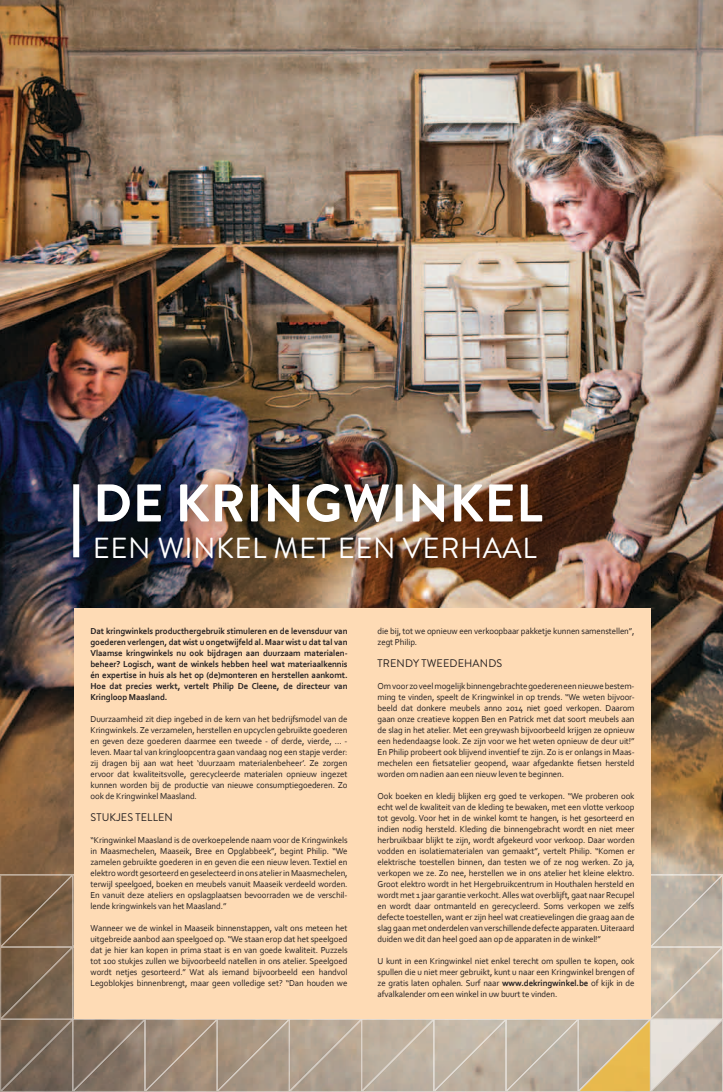
<style>
.page{position:relative;width:723px;height:1092px;background:#fff}
.page>*{position:absolute;margin:0;border:0;box-sizing:border-box;transform-origin:0 0}
.t1{font:700 52.9px "Brandon Grotesque";letter-spacing:.01em;color:#fff}
.t2{font:29px "Brandon Grotesque";letter-spacing:.02em;color:#fff}
.t3{font:11px "Brandon Grotesque";letter-spacing:.01em;color:#231f20}
.t4{font:9px/11px "Corbel";letter-spacing:-.01em;color:#231f20;text-align:justify}
.t5{font:700 9px/11px "Corbel";letter-spacing:-.01em;color:#231f20;text-align:justify}
.s1{font-weight:700}
</style>
<div class="page">
<img style="left:0;top:0;width:723px;height:874px">
<img style="left:34px;top:1019px;width:38px;height:71px">
<img style="left:72px;top:1019px;width:616px;height:71px">
<img style="left:34px;top:874px;width:689px;height:145px">
<img style="left:0;top:874px;width:73px;height:31px">
<img style="left:0;top:905px;width:34px;height:186px">
<img style="left:72px;top:905px;width:1px;height:41px">
<img style="left:650px;top:1018px;width:73px;height:11px">
<img style="left:688px;top:1029px;width:35px;height:62px">
<img style="left:34px;top:1090px;width:655px;height:1px">
<img style="left:579px;top:1090px;width:71px;height:1px">
<img style="left:651px;top:1019px;width:70px;height:1px">
<div style="left:74px;top:609px;width:577px;height:409px;background:#fedbb5"></div>
<img style="left:76px;top:465px;width:485px;height:111px">
<div style="left:73px;top:484px;width:6px;height:73px;background:#fff"></div>
<h1 class="t1" style="left:93px;top:466px;width:451px">DE KRINGWINKEL</h1>
<h2 class="t2" style="left:93px;top:527px;width:445px">EEN WINKEL MET EEN VERHAAL</h2>
<p class="t5" style="left:90px;top:625px;width:259px">Dat kringwinkels producthergebruik stimuleren en de levensduur van goederen verlengen, dat wist u ongetwijfeld al. Maar wist u dat tal van Vlaamse kringwinkels nu ook bijdragen aan duurzaam materialen&shy;beheer? Logisch, want de winkels hebben heel wat materiaalkennis én expertise in huis als het op (de)monteren en herstellen aankomt.<br>Hoe dat precies werkt, vertelt Philip De Cleene, de directeur van Kringloop Maasland.</p>
<p class="t4" style="left:90px;top:713px;width:259px">Duurzaamheid zit diep ingebed in de kern van het bedrijfsmodel van de Kringwinkels. Ze verzamelen, herstellen en upcyclen gebruikte goederen en geven deze goederen daarmee een tweede - of derde, vierde, … - leven. Maar tal van kringloopcentra gaan vandaag nog een stapje verder: zij dragen bij aan wat heet ‘duurzaam materialenbeheer’. Ze zorgen ervoor dat kwaliteitsvolle, gerecycleerde materialen opnieuw ingezet kunnen worden bij de productie van nieuwe consumptiegoederen. Zo ook de Kringwinkel Maasland.</p>
<p class="t3" style="left:91px;top:809px;width:84px">STUKJES TELLEN</p>
<p class="t4" style="left:90px;top:834px;width:259px">“Kringwinkel Maasland is de overkoepelende naam voor de Kring winkels in Maasmechelen, Maaseik, Bree en Opglabbeek”, begint Philip. “We zamelen gebruikte goederen in en geven die een nieuw leven. Textiel en elektro wordt gesorteerd en geselecteerd in ons atelier in Maasmechelen, terwijl speelgoed, boeken en meubels vanuit Maaseik verdeeld worden.<br>En vanuit deze ateliers en opslagplaatsen bevoorraden we de verschil&shy;lende kringwinkels van het Maasland.”</p>
<p class="t4" style="left:90px;top:922px;width:259px">Wanneer we de winkel in Maaseik binnenstappen, valt ons meteen het uitgebreide aanbod aan speelgoed op. “We staan erop dat het speelgoed dat je hier kan kopen in prima staat is en van goede kwaliteit. Puzzels tot 100 stukjes zullen we bijvoorbeeld natellen in ons atelier. Speelgoed wordt netjes gesorteerd.” Wat als iemand bijvoorbeeld een handvol Legoblokjes binnenbrengt, maar geen volledige set? “Dan houden we</p>
<p class="t4" style="left:377px;top:625px;width:258px">die bij, tot we opnieuw een verkoopbaar pakketje kunnen samenstellen”, zegt Philip.</p>
<p class="t3" style="left:378px;top:655px;width:126px">TRENDY TWEEDEHANDS</p>
<p class="t4" style="left:377px;top:680px;width:259px">Om voor zo veel mogelijk binnengebrachte goederen een nieuwe bestem&shy;ming te vinden, speelt de Kringwinkel in op trends. “We weten bijvoor&shy;beeld dat donkere meubels anno 2014 niet goed verkopen. Daarom gaan onze creatieve koppen Ben en Patrick met dat soort meubels aan de slag in het atelier. Met een greywash bijvoorbeeld krijgen ze opnieuw een hedendaagse look. Ze zijn voor we het weten opnieuw de deur uit!” En Philip probeert ook blijvend inventief te zijn. Zo is er onlangs in Maas&shy;mechelen een fietsatelier geopend, waar afgedankte fietsen hersteld worden om nadien aan een nieuw leven te beginnen.</p>
<p class="t4" style="left:377px;top:790px;width:259px">Ook boeken en kledij blijken erg goed te verkopen. “We proberen ook echt wel de kwaliteit van de kleding te bewaken, met een vlotte verkoop tot gevolg. Voor het in de winkel komt te hangen, is het gesorteerd en indien nodig hersteld. Kleding die binnengebracht wordt en niet meer herbruikbaar blijkt te zijn, wordt afgekeurd voor verkoop. Daar worden vodden en isolatiematerialen van gemaakt”, vertelt Philip. “Komen er elektrische toestellen binnen, dan testen we of ze nog werken. Zo ja, verkopen we ze. Zo nee, herstellen we in ons atelier het kleine elektro.<br>Groot elektro wordt in het Hergebruikcentrum in Houthalen hersteld en wordt met 1 jaar garantie verkocht. Alles wat overblijft, gaat naar Recupel en wordt daar ontmanteld en gerecycleerd. Soms verkopen we zelfs defecte toestellen, want er zijn heel wat creatievelingen die graag aan de slag gaan met onderdelen van verschillende defecte apparaten. Uiteraard duiden we dit dan heel goed aan op de apparaten in de winkel!”</p>
<p class="t4" style="left:377px;top:955px;width:259px">U kunt in een Kringwinkel niet enkel terecht om spullen te kopen, ook spullen die u niet meer gebruikt, kunt u naar een Kringwinkel brengen of ze gratis laten ophalen. Surf naar <span class="s1">www.dekringwinkel.be</span> of kijk in de afvalkalender om een winkel in uw buurt te vinden.</p>
</div>
